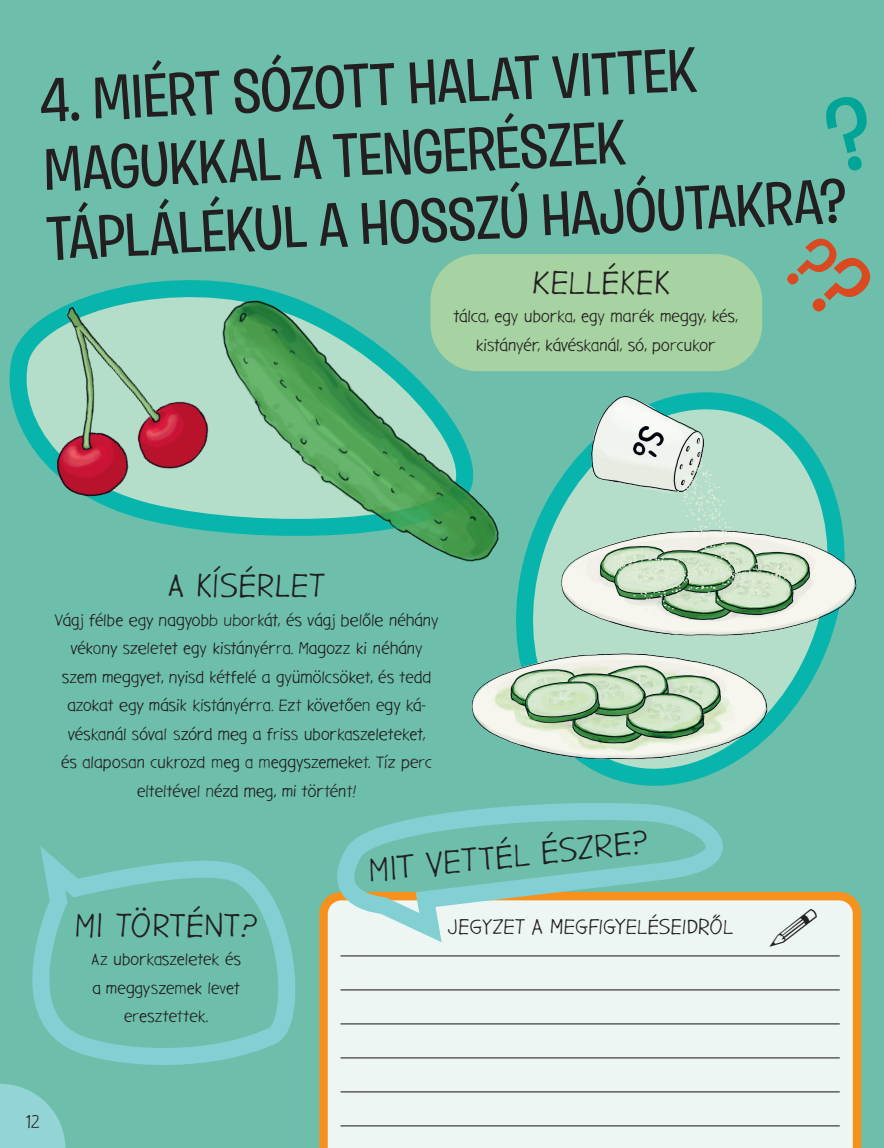
<style>
.page{position:relative;width:884px;height:1148px;background:#fff}
.page>*{position:absolute;margin:0;border:0;box-sizing:border-box;transform-origin:0 0}
.cím{font:500 61.5px/69.2px "Burbank Big";color:#231f20}
.kiscím{font:33px "Gargle Rg";color:#231f20}
.t1{font:21px "Gargle Rg";letter-spacing:.005em;color:#231f20}
.t2{font:18px "Gargle Rg";color:#231f20}
.t3{font:16.5px/28.5px "Gargle Rg";letter-spacing:.005em;color:#231f20;text-align:center}
</style>
<div class="page">
<div style="left:0;top:0;width:884px;height:1147px;background:#6dbfab"></div>
<svg style="left:620px;top:357px;width:204px;height:429px"></svg>
<div style="left:430px;top:254px;width:332px;height:117px;background:#a6d3a1;border-radius:47px"></div>
<img style="left:578px;top:393px;width:279px;height:263px">
<img style="left:471px;top:625px;width:317px;height:156px">
<img style="left:188px;top:254px;width:390px;height:380px">
<img style="left:9px;top:254px;width:220px;height:274px">
<svg style="left:32px;top:846px;width:263px;height:219px"></svg>
<svg style="left:319px;top:891px;width:542px;height:256px;background:#eaeee5"></svg>
<svg style="left:325px;top:803px;width:429px;height:153px"></svg>
<hr style="left:340px;top:955px;width:500px;height:1px;background:#231f20">
<hr style="left:340px;top:989px;width:500px;height:1px;background:#231f20">
<hr style="left:340px;top:1023px;width:500px;height:1px;background:#231f20">
<hr style="left:340px;top:1057px;width:500px;height:1px;background:#231f20">
<hr style="left:340px;top:1091px;width:500px;height:1px;background:#231f20">
<hr style="left:340px;top:1125px;width:500px;height:1px;background:#231f20">
<svg style="left:0;top:1084px;width:65px;height:64px"></svg>
<div style="left:770px;top:909px;width:47px;height:38px;background:#edf6f2"></div>
<p class="cím" style="left:38px;top:68px;width:802px;rotate:-3deg">4. MIÉRT SÓZOTT HALAT VITTEK<br>MAGUKKAL A TENGERÉSZEK<br>TÁPLÁLÉKUL A HOSSZÚ HAJÓUTAKRA?</p>
<p class="kiscím" style="left:533px;top:262px;width:139px">KELLÉKEK</p>
<p class="t3" style="left:454px;top:302px;width:286px">tálca, egy uborka, egy marék meggy, kés, kistányér, kávéskanál, só, porcukor</p>
<p class="kiscím" style="left:167px;top:566px;width:160px">A KÍSÉRLET</p>
<p class="t3" style="left:55px;top:606px;width:386px">Vágj félbe egy nagyobb uborkát, és vágj belőle néhány vékony szeletet egy kistányérra. Magozz ki néhány szem meggyet, nyisd kétfelé a gyümölcsöket, és tedd azokat egy másik kistányérra. Ezt követően egy ká&shy;véskanál sóval szórd meg a friss uborkaszeleteket,<br>és alaposan cukrozd meg a meggyszemeket. Tíz perc elteltével nézd meg, mi történt!</p>
<p class="t2" style="left:26px;top:1110px;width:15px">12</p>
<p class="kiscím" style="left:74px;top:905px;width:185px">MI TÖRTÉNT?</p>
<p class="t3" style="left:91px;top:945px;width:151px">Az uborkaszeletek és a meggyszemek levet eresztettek.</p>
<p class="kiscím" style="left:366px;top:851px;width:283px;rotate:-6deg">MIT VETTÉL ÉSZRE?</p>
<p class="t1" style="left:447px;top:914px;width:287px">JEGYZET A MEGFIGYELÉSEIDRŐL</p>
</div>
